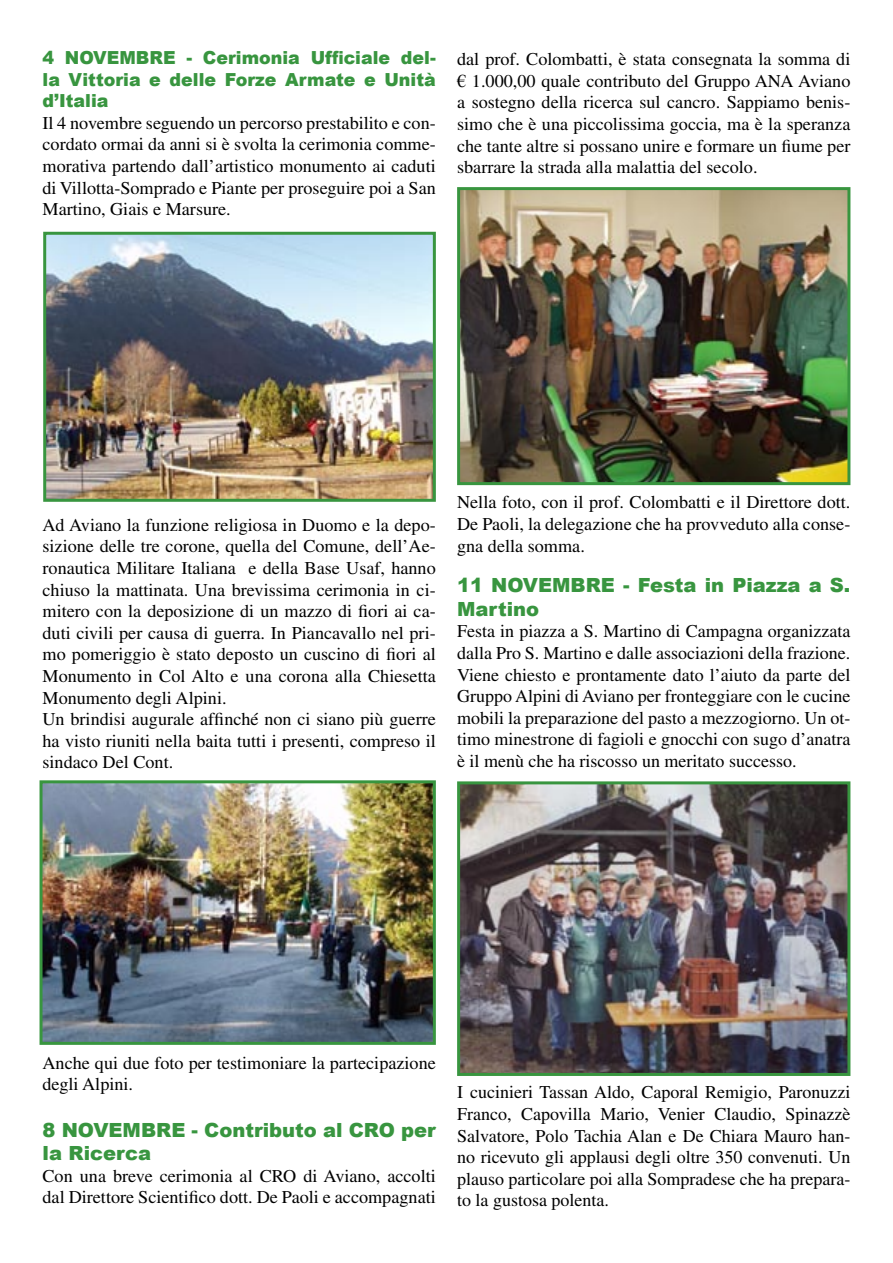
<style>
.page{position:relative;width:893px;height:1263px;background:#fff}
.page>*{position:absolute;margin:0;border:0;box-sizing:border-box;transform-origin:0 0}
.t1{font:900 19.5px/23.4px "Arial";color:#38953f}
.t2{font:18px/21.6px "Times";color:#000;text-align:justify}
.t3{font:900 18px/21.6px "Arial";color:#38953f;text-align:justify}
.s1{font-family:"Times New Roman"}
</style>
<div class="page">
<img style="left:47px;top:236px;width:385px;height:262px">
<div style="left:43px;top:232px;width:393px;height:270px;border:3px solid #38953f"></div>
<img style="left:44px;top:784px;width:388px;height:257px">
<div style="left:40px;top:780px;width:396px;height:265px;border:3px solid #38953f"></div>
<img style="left:461px;top:191px;width:385px;height:290px">
<div style="left:457px;top:187px;width:393px;height:298px;border:3px solid #38953f"></div>
<img style="left:461px;top:785px;width:385px;height:287px">
<div style="left:457px;top:781px;width:393px;height:295px;border:3px solid #38953f"></div>
<p class="t3" style="left:43px;top:46px;width:395px">4 NOVEMBRE - Cerimonia Ufficiale del&shy;la Vittoria e delle Forze Armate e Unità d’Italia</p>
<p class="t2" style="left:43px;top:112px;width:395px">Il 4 novembre seguendo un percorso prestabilito e con&shy;cordato ormai da anni si è svolta la cerimonia comme&shy;morativa partendo dall’artistico monumento ai caduti di Villotta-Somprado e Piante per proseguire poi a San Martino, Giais e Marsure.</p>
<p class="t2" style="left:457px;top:48px;width:395px">dal prof. Colombatti, è stata consegnata la somma di <span class="s1">€</span> 1.000,00 quale contributo del Gruppo ANA Aviano a sostegno della ricerca sul cancro. Sappiamo benis&shy;simo che è una piccolissima goccia, ma è la speranza che tante altre si possano unire e formare un fiume per sbarrare la strada alla malattia del secolo.</p>
<p class="t2" style="left:43px;top:514px;width:395px;text-align:left">Ad Aviano la funzione religiosa in Duomo e la depo&shy;sizione delle tre corone, quella del Comune, dell’Ae&shy;ronautica Militare Italiana e della Base Usaf, hanno chiuso la mattinata. Una brevissima cerimonia in ci&shy;mitero con la deposizione di un mazzo di fiori ai ca&shy;duti civili per causa di guerra. In Piancavallo nel pri&shy;mo pomeriggio è stato deposto un cuscino di fiori al Monumento in Col Alto e una corona alla Chiesetta Monumento degli Alpini.<br>Un brindisi augurale affinché non ci siano più guerre ha visto riuniti nella baita tutti i presenti, compreso il sindaco Del Cont.</p>
<p class="t2" style="left:457px;top:491px;width:395px">Nella foto, con il prof. Colombatti e il Direttore dott.<br>De Paoli, la delegazione che ha provveduto alla conse&shy;gna della somma.</p>
<p class="t1" style="left:457px;top:573px;width:395px">11 NOVEMBRE - Festa in Piazza a S.<br>Martino</p>
<p class="t2" style="left:457px;top:620px;width:395px">Festa in piazza a S. Martino di Campagna organizzata dalla Pro S. Martino e dalle associazioni della frazione.<br>Viene chiesto e prontamente dato l’aiuto da parte del Gruppo Alpini di Aviano per fronteggiare con le cucine mobili la preparazione del pasto a mezzogiorno. Un ot&shy;timo minestrone di fagioli e gnocchi con sugo d’anatra è il menù che ha riscosso un meritato successo.</p>
<p class="t2" style="left:43px;top:1052px;width:395px">Anche qui due foto per testimoniare la partecipazione degli Alpini.</p>
<p class="t1" style="left:43px;top:1117px;width:395px">8 NOVEMBRE - Contributo al CRO per la Ricerca</p>
<p class="t2" style="left:43px;top:1165px;width:395px">Con una breve cerimonia al CRO di Aviano, accolti dal Direttore Scientifico dott. De Paoli e accompagnati</p>
<p class="t2" style="left:457px;top:1081px;width:395px">I cucinieri Tassan Aldo, Caporal Remigio, Paronuzzi Franco, Capovilla Mario, Venier Claudio, Spinazzè Salvatore, Polo Tachia Alan e De Chiara Mauro han&shy;no ricevuto gli applausi degli oltre 350 convenuti. Un plauso particolare poi alla Sompradese che ha prepara&shy;to la gustosa polenta.</p>
</div>
